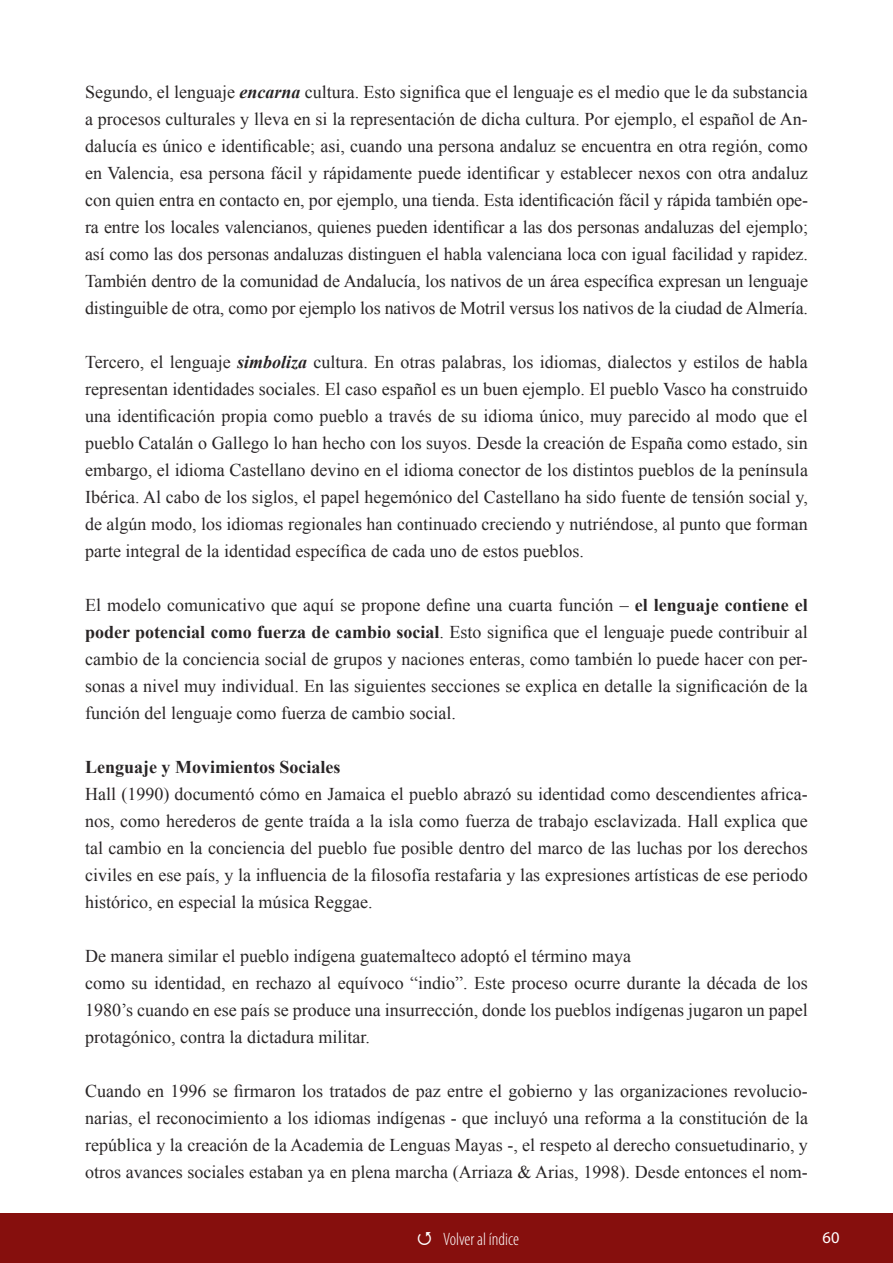
<style>
.page{position:relative;width:893px;height:1263px;background:#fff}
.page>*{position:absolute;margin:0;border:0;box-sizing:border-box;transform-origin:0 0}
.t1{font:18px/27px "Times New Roman";color:#292526;text-align:justify}
.t2{font:700 18px "Times New Roman";color:#292526}
.t3{font:300 condensed 18px "Myriad Pro";color:#fff}
.t4{font:16.5px "Myriad Pro";color:#fff}
.s1{font-weight:700;font-style:italic}
.s2{font-weight:700}
</style>
<div class="page">
<div style="left:0;top:1213px;width:893px;height:49px;background:#860f0d"></div>
<p class="t1" style="left:85px;top:78px;width:724px">Segundo, el lenguaje <span class="s1">encarna</span> cultura. Esto significa que el lenguaje es el medio que le da substancia a procesos culturales y lleva en si la representación de dicha cultura. Por ejemplo, el español de An&shy;dalucía es único e identificable; asi, cuando una persona andaluz se encuentra en otra región, como en Valencia, esa persona fácil y rápidamente puede identificar y establecer nexos con otra andaluz con quien entra en contacto en, por ejemplo, una tienda. Esta identificación fácil y rápida también ope&shy;ra entre los locales valencianos, quienes pueden identificar a las dos personas andaluzas del ejemplo; así como las dos personas andaluzas distinguen el habla valenciana loca con igual facilidad y rapidez.<br>También dentro de la comunidad de Andalucía, los nativos de un área específica expresan un lenguaje distinguible de otra, como por ejemplo los nativos de Motril versus los nativos de la ciudad de Almería.</p>
<p class="t1" style="left:85px;top:348px;width:724px">Tercero, el lenguaje <span class="s1">simboliza</span> cultura. En otras palabras, los idiomas, dialectos y estilos de habla representan identidades sociales. El caso español es un buen ejemplo. El pueblo Vasco ha construido una identificación propia como pueblo a través de su idioma único, muy parecido al modo que el pueblo Catalán o Gallego lo han hecho con los suyos. Desde la creación de España como estado, sin embargo, el idioma Castellano devino en el idioma conector de los distintos pueblos de la península Ibérica. Al cabo de los siglos, el papel hegemónico del Castellano ha sido fuente de tensión social y, de algún modo, los idiomas regionales han continuado creciendo y nutriéndose, al punto que forman parte integral de la identidad específica de cada uno de estos pueblos.</p>
<p class="t1" style="left:85px;top:591px;width:724px">El modelo comunicativo que aquí se propone define una cuarta función – <span class="s2">el lenguaje contiene el poder potencial como fuerza de cambio social</span>. Esto significa que el lenguaje puede contribuir al cambio de la conciencia social de grupos y naciones enteras, como también lo puede hacer con per&shy;sonas a nivel muy individual. En las siguientes secciones se explica en detalle la significación de la función del lenguaje como fuerza de cambio social.</p>
<p class="t2" style="left:85px;top:754px;width:257px">Lenguaje y Movimientos Sociales</p>
<p class="t1" style="left:85px;top:780px;width:724px">Hall (1990) documentó cómo en Jamaica el pueblo abrazó su identidad como descendientes africa&shy;nos, como herederos de gente traída a la isla como fuerza de trabajo esclavizada. Hall explica que tal cambio en la conciencia del pueblo fue posible dentro del marco de las luchas por los derechos civiles en ese país, y la influencia de la filosofía restafaria y las expresiones artísticas de ese periodo histórico, en especial la música Reggae.</p>
<p class="t1" style="left:85px;top:942px;width:724px;text-align:left">De manera similar el pueblo indígena guatemalteco adoptó el término maya<br>como su identidad, en rechazo al equívoco “indio”. Este proceso ocurre durante la década de los 1980’s cuando en ese país se produce una insurrección, donde los pueblos indígenas jugaron un papel protagónico, contra la dictadura militar.</p>
<p class="t1" style="left:85px;top:1077px;width:724px">Cuando en 1996 se firmaron los tratados de paz entre el gobierno y las organizaciones revolucio&shy;narias, el reconocimiento a los idiomas indígenas - que incluyó una reforma a la constitución de la república y la creación de la Academia de Lenguas Mayas -, el respeto al derecho consuetudinario, y otros avances sociales estaban ya en plena marcha (Arriaza &amp; Arias, 1998). Desde entonces el nom-</p>
<p class="t3" style="left:443px;top:1229px;width:77px">Volver al índice</p>
<p class="t4" style="left:823px;top:1227px;width:18px">60</p>
</div>
